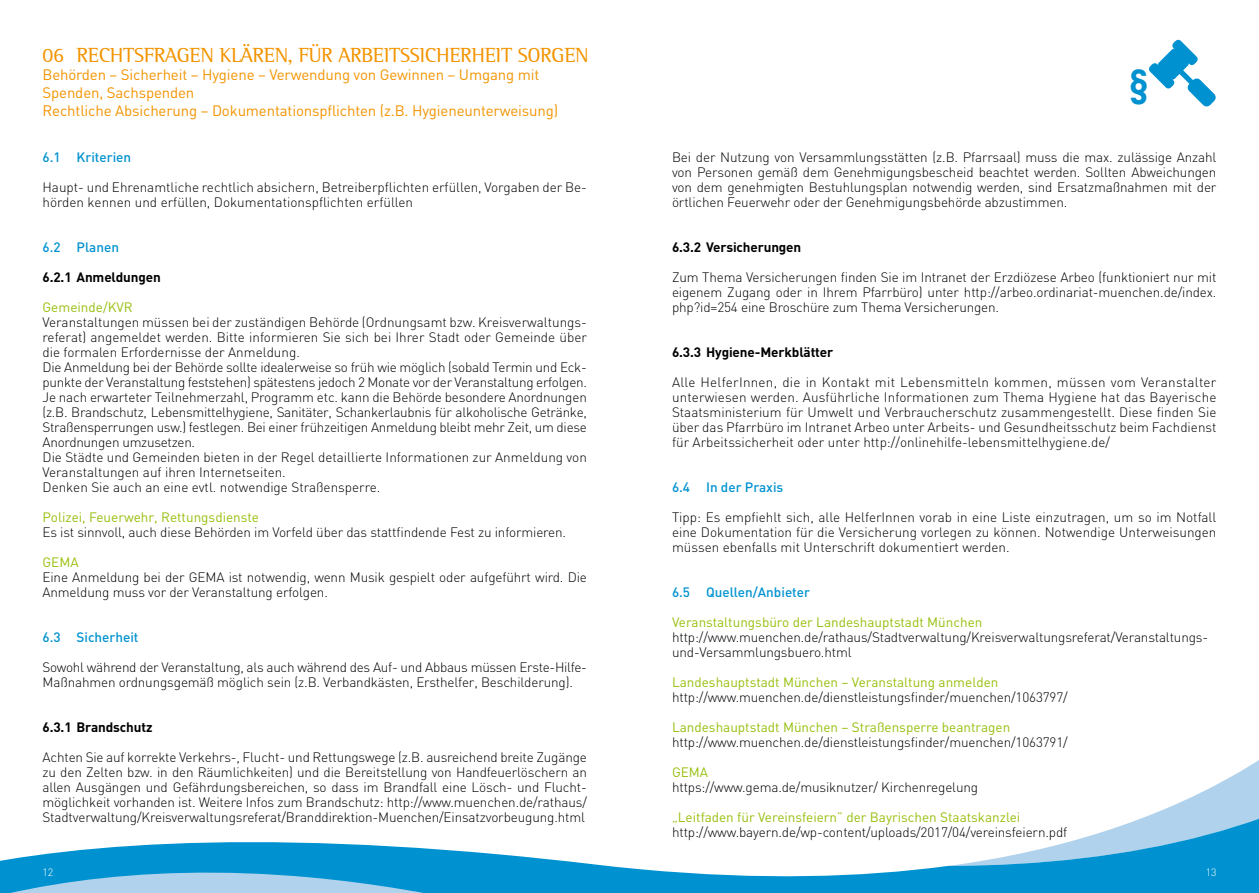
<style>
.page{position:relative;width:1259px;height:893px;background:#fff}
.page>*{position:absolute;margin:0;border:0;box-sizing:border-box;transform-origin:0 0}
.t1{font:700 38.7px "DIN";color:#0092d0}
.t2{font:21px "EJA Normal";letter-spacing:-.02em;color:#f39400}
.t3{font:15px/18px "DIN";letter-spacing:-.01em;color:#f39400}
.t4{font:300 13.5px/15px "DIN";letter-spacing:-.01em;color:#000}
.t5{font:13.5px "DIN";color:#97bf0d}
.t6{font:700 13.5px "DIN";letter-spacing:-.01em;color:#000}
.t7{font:500 13.5px "DIN";color:#0092d0}
.t8{font:300 10.5px "DIN";color:#fff}
</style>
<div class="page">
<svg style="left:0;top:760px;width:1259px;height:133px"></svg>
<h2 class="t2" style="left:43px;top:43px;width:548px">06 RECHTSFRAGEN KLÄREN, FÜR ARBEITSSICHERHEIT SORGEN</h2>
<p class="t3" style="left:43px;top:66px;width:517px">Behörden – Sicherheit – Hygiene – Verwendung von Gewinnen – Umgang mit<br>Spenden, Sachspenden<br>Rechtliche Absicherung – Dokumentationspflichten (z.B. Hygieneunterweisung)</p>
<h1 class="t1" style="left:1128px;top:57px;width:22px">§</h1>
<p class="t7" style="left:43px;top:148px;width:90px">6.1 Kriterien</p>
<p class="t4" style="left:43px;top:179px;width:546px">Haupt- und Ehrenamtliche rechtlich absichern, Betreiberpflichten erfüllen, Vorgaben der Be&shy;hörden kennen und erfüllen, Dokumentationspflichten erfüllen</p>
<p class="t7" style="left:43px;top:238px;width:78px">6.2 Planen</p>
<p class="t6" style="left:43px;top:268px;width:120px">6.2.1 Anmeldungen</p>
<p class="t5" style="left:43px;top:300px;width:92px">Gemeinde/KVR</p>
<p class="t4" style="left:43px;top:314px;width:546px">Veranstaltungen müssen bei der zuständigen Behörde (Ordnungsamt bzw. Kreisverwaltungs&shy;referat) angemeldet werden. Bitte informieren Sie sich bei Ihrer Stadt oder Gemeinde über die formalen Erfordernisse der Anmeldung.<br>Die Anmeldung bei der Behörde sollte idealerweise so früh wie möglich (sobald Termin und Eck&shy;punkte der Veranstaltung feststehen) spätestens jedoch 2 Monate vor der Veranstaltung erfolgen.<br>Je nach erwarteter Teilnehmerzahl, Programm etc. kann die Behörde besondere Anordnungen (z.B. Brandschutz, Lebensmittelhygiene, Sanitäter, Schankerlaubnis für alkoholische Getränke, Straßensperrungen usw.) festlegen. Bei einer frühzeitigen Anmeldung bleibt mehr Zeit, um diese Anordnungen umzusetzen.<br>Die Städte und Gemeinden bieten in der Regel detaillierte Informationen zur Anmeldung von Veranstaltungen auf ihren Internetseiten.<br>Denken Sie auch an eine evtl. notwendige Straßensperre.</p>
<p class="t5" style="left:43px;top:510px;width:218px">Polizei, Feuerwehr, Rettungsdienste</p>
<p class="t4" style="left:43px;top:524px;width:525px">Es ist sinnvoll, auch diese Behörden im Vorfeld über das stattfindende Fest zu informieren.</p>
<p class="t5" style="left:43px;top:555px;width:38px">GEMA</p>
<p class="t4" style="left:43px;top:569px;width:546px">Eine Anmeldung bei der GEMA ist notwendig, wenn Musik gespielt oder aufgeführt wird. Die<br>Anmeldung muss vor der Veranstaltung erfolgen.</p>
<p class="t7" style="left:43px;top:628px;width:98px">6.3 Sicherheit</p>
<p class="t4" style="left:43px;top:659px;width:546px">Sowohl während der Veranstaltung, als auch während des Auf- und Abbaus müssen Erste-Hilfe-<br>Maßnahmen ordnungsgemäß möglich sein (z.B. Verbandkästen, Ersthelfer, Beschilderung).</p>
<p class="t6" style="left:43px;top:718px;width:111px">6.3.1 Brandschutz</p>
<p class="t4" style="left:43px;top:749px;width:546px;text-align:justify">Achten Sie auf korrekte Verkehrs-, Flucht- und Rettungswege (z.B. ausreichend breite Zugänge zu den Zelten bzw. in den Räumlichkeiten) und die Bereitstellung von Handfeuerlöschern an allen Ausgängen und Gefährdungsbereichen, so dass im Brandfall eine Lösch- und Flucht&shy;möglichkeit vorhanden ist. Weitere Infos zum Brandschutz: http://www.muenchen.de/rathaus/ Stadtverwaltung/Kreisverwaltungsreferat/Branddirektion-Muenchen/Einsatzvorbeugung.html</p>
<p class="t4" style="left:672px;top:149px;width:546px;text-align:justify">Bei der Nutzung von Versammlungsstätten (z.B. Pfarrsaal) muss die max. zulässige Anzahl von Personen gemäß dem Genehmigungsbescheid beachtet werden. Sollten Abweichungen von dem genehmigten Bestuhlungsplan notwendig werden, sind Ersatzmaßnahmen mit der örtlichen Feuerwehr oder der Genehmigungsbehörde abzustimmen.</p>
<p class="t6" style="left:672px;top:238px;width:131px">6.3.2 Versicherungen</p>
<p class="t4" style="left:672px;top:269px;width:546px;text-align:justify">Zum Thema Versicherungen finden Sie im Intranet der Erzdiözese Arbeo (funktioniert nur mit eigenem Zugang oder in Ihrem Pfarrbüro) unter http://arbeo.ordinariat-muenchen.de/index. php?id=254 eine Broschüre zum Thema Versicherungen.</p>
<p class="t6" style="left:672px;top:343px;width:163px">6.3.3 Hygiene-Merkblätter</p>
<p class="t4" style="left:672px;top:374px;width:546px;text-align:justify">Alle HelferInnen, die in Kontakt mit Lebensmitteln kommen, müssen vom Veranstalter unterwiesen werden. Ausführliche Informationen zum Thema Hygiene hat das Bayerische Staatsministerium für Umwelt und Verbraucherschutz zusammengestellt. Diese finden Sie über das Pfarrbüro im Intranet Arbeo unter Arbeits- und Gesundheitsschutz beim Fachdienst für Arbeitssicherheit oder unter http://onlinehilfe-lebensmittelhygiene.de/</p>
<p class="t7" style="left:672px;top:478px;width:113px">6.4 In der Praxis</p>
<p class="t4" style="left:672px;top:509px;width:546px;text-align:justify">Tipp: Es empfiehlt sich, alle HelferInnen vorab in eine Liste einzutragen, um so im Notfall eine Dokumentation für die Versicherung vorlegen zu können. Notwendige Unterweisungen müssen ebenfalls mit Unterschrift dokumentiert werden.</p>
<p class="t7" style="left:672px;top:583px;width:140px">6.5 Quellen/Anbieter</p>
<p class="t5" style="left:672px;top:614px;width:312px">Veranstaltungsbüro der Landeshauptstadt München</p>
<p class="t4" style="left:672px;top:629px;width:538px">http://www.muenchen.de/rathaus/Stadtverwaltung/Kreisverwaltungsreferat/Veranstaltungs&shy;und-Versammlungsbuero.html</p>
<p class="t5" style="left:672px;top:674px;width:328px">Landeshauptstadt München – Veranstaltung anmelden</p>
<p class="t4" style="left:672px;top:689px;width:397px">http://www.muenchen.de/dienstleistungsfinder/muenchen/1063797/</p>
<p class="t5" style="left:672px;top:719px;width:340px">Landeshauptstadt München – Straßensperre beantragen</p>
<p class="t4" style="left:672px;top:734px;width:397px">http://www.muenchen.de/dienstleistungsfinder/muenchen/1063791/</p>
<p class="t5" style="left:672px;top:764px;width:38px">GEMA</p>
<p class="t4" style="left:672px;top:779px;width:307px">https://www.gema.de/musiknutzer/ Kirchenregelung</p>
<p class="t5" style="left:672px;top:809px;width:350px">„Leitfaden für Vereinsfeiern” der Bayrischen Staatskanzlei</p>
<p class="t4" style="left:672px;top:824px;width:397px">http://www.bayern.de/wp-content/uploads/2017/04/vereinsfeiern.pdf</p>
<p class="t8" style="left:43px;top:865px;width:12px">12</p>
<p class="t8" style="left:1205px;top:865px;width:12px">13</p>
</div>
